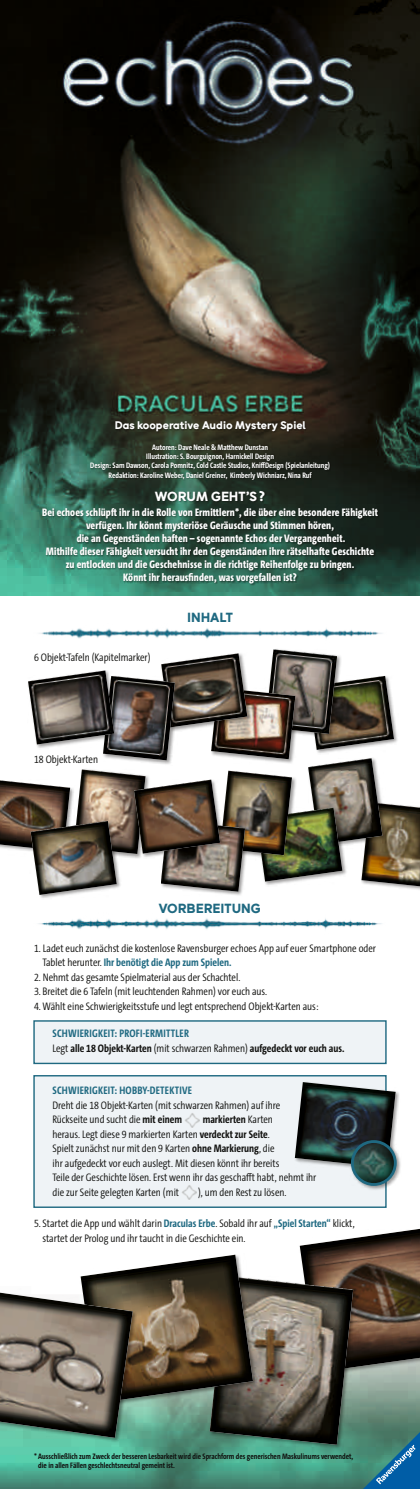
<style>
.page{position:relative;width:420px;height:1489px;background:#fff}
.page>*{position:absolute;margin:0;border:0;box-sizing:border-box;transform-origin:0 0}
.t1{font:900 12px "Sentic Text";color:#1f6981}
.t2{font:900 12px "Sentic Text";color:#fff}
.t3{font:300 11px/14.5px "The Sans Cd LF4";color:#11110f}
.t4{font:800 11px/13px "The Sans Cd LF8";letter-spacing:.01em;color:#fff;text-align:center}
.t5{font:700 11px/14.5px "The Sans Cd LF7";color:#11110f}
.t6{font:700 11px "The Sans Cd LF7";letter-spacing:.015em;color:#1f6981}
.t7{font:900 10px "Sentic Text";color:#fff}
.t8{font:700 8px/9.2px "The Sans Cd LF7";color:#fff;text-align:center}
.t9{font:700 8px/9.2px "The Sans Cd LF7";color:#11110f}
.s1{font-family:"The Sans C4 s";font-weight:800;font-size:14px}
.s2{font-family:"The Sans Cd LF4";font-weight:300;color:#11110f}
.s3{color:#1f6981}
.s4{font-family:"The Sans Cd LF4";font-weight:300}
.s5{font-family:"The Sans Cd LF7";font-weight:700}
.s6{font-family:"The Sans Cd LF7";font-weight:700;color:#1f6981}
</style>
<div class="page">
<img style="left:0;top:1190px;width:387px;height:298px">
<div style="left:33px;top:1020px;width:353px;height:44px;background:#eff3f6;border:1px solid #1f6981"></div>
<div style="left:33px;top:1074px;width:353px;height:133px;background:#eff3f6;border:1px solid #1f6981"></div>
<img style="left:0;top:0;width:420px;height:596px">
<img style="left:39px;top:628px;width:343px;height:11px">
<img style="left:38px;top:918px;width:344px;height:12px">
<img style="left:185px;top:1113px;width:15px;height:15px">
<img style="left:182px;top:1185px;width:15px;height:15px">
<div style="left:115px;top:421px;width:192px;height:11px;background:#060300;opacity:.5"></div>
<div style="left:90px;top:443px;width:241px;height:38px;background:#060300;opacity:.5"></div>
<div style="left:42px;top:490px;width:337px;height:95px;background:#060300;opacity:.5"></div>
<div style="left:160px;top:819px;width:90px;height:77px;background:#060300;opacity:.4"></div>
<div style="left:298px;top:1222px;width:122px;height:155px;background:#fff"></div>
<svg style="left:209px;top:1226px;width:211px;height:262px"></svg>
<img style="left:209px;top:1276px;width:144px;height:168px">
<div style="left:80px;top:1253px;width:178px;height:154px;background:#060300;opacity:.4"></div>
<img style="left:81px;top:1254px;width:172px;height:148px">
<div style="left:0;top:1288px;width:138px;height:154px;background:#060300;opacity:.4"></div>
<img style="left:0;top:1291px;width:133px;height:146px">
<div style="left:294px;top:1081px;width:106px;height:91px;background:#060300;opacity:.4"></div>
<img style="left:295px;top:1082px;width:100px;height:85px">
<div style="left:349px;top:1138px;width:52px;height:52px;background:#060300;opacity:.4"></div>
<img style="left:352px;top:1141px;width:43px;height:43px;border-radius:21px">
<div style="left:351px;top:1140px;width:45px;height:45px;border:3px solid #1f6981;border-radius:50%"></div>
<div style="left:30px;top:820px;width:92px;height:80px;background:#060300;opacity:.4"></div>
<img style="left:0;top:649px;width:420px;height:245px">
<img style="left:134px;top:779px;width:86px;height:74px">
<p class="t7" style="left:115px;top:419px;width:192px">Das kooperative Audio Mystery Spiel</p>
<p class="t8" style="left:90px;top:442px;width:241px">Autoren: Dave Neale &amp; Matthew Dunstan<br>Illustration: S. Bourguignon, Harnickell Design<br>Design: Sam Dawson, Carola Pomnitz, Cold Castle Studios, KniffDesign (Spielanleitung)<br>Redaktion: Karoline Weber, Daniel Greiner, Kimberly Wichniarz, Nina Ruf</p>
<p class="t2" style="left:155px;top:489px;width:112px">WORUM GEHT’S<span class="s1">?</span></p>
<p class="t4" style="left:42px;top:506px;width:337px">Bei echoes schlüpft ihr in die Rolle von Ermittlern*, die über eine besondere Fähigkeit verfügen. Ihr könnt mysteriöse Geräusche und Stimmen hören,<br>die an Gegenständen haften – sogenannte Echos der Vergangenheit.<br>Mithilfe dieser Fähigkeit versucht ihr den Gegenständen ihre rätselhafte Geschichte zu entlocken und die Geschehnisse in die richtige Reihenfolge zu bringen.<br>Könnt ihr herausfinden, was vorgefallen ist?</p>
<p class="t3" style="left:34px;top:650px;width:118px">6 Objekt-Tafeln (Kapitelmarker)</p>
<p class="t3" style="left:34px;top:751px;width:65px">18 Objekt-Karten</p>
<p class="t1" style="left:187px;top:610px;width:47px">INHALT</p>
<p class="t1" style="left:159px;top:900px;width:103px">VORBEREITUNG</p>
<p class="t3" style="left:34px;top:940px;width:343px">1. Ladet euch zunächst die kostenlose Ravensburger echoes App auf euer Smartphone oder</p>
<p class="t6" style="left:43px;top:955px;width:190px"><span class="s2">Tablet herunter.</span> Ihr benötigt die App zum Spielen.</p>
<p class="t3" style="left:34px;top:969px;width:208px">2. Nehmt das gesamte Spielmaterial aus der Schachtel.</p>
<p class="t3" style="left:34px;top:983px;width:286px">3. Breitet die 6 Tafeln (mit leuchtenden Rahmen) vor euch aus.<br>4.Wählt eine Schwierigkeitsstufe und legt entsprechend Objekt-Karten aus:</p>
<p class="t5" style="left:52px;top:1025px;width:293px"><span class="s3">SCHWIERIGKEIT: PROFI-ERMITTLER<br></span><span class="s4">Legt</span> alle 18 Objekt-Karten <span class="s4">(mit schwarzen Rahmen)</span> aufgedeckt vor euch aus.</p>
<p class="t6" style="left:52px;top:1083px;width:141px">SCHWIERIGKEIT: HOBBY-DETEKTIVE</p>
<p class="t3" style="left:52px;top:1097px;width:229px">Dreht die 18 Objekt-Karten (mit schwarzen Rahmen) auf ihre<br>Rückseite und sucht die <span class="s5">mit einem</span></p>
<p class="t5" style="left:202px;top:1111px;width:72px">markierten <span class="s4">Karten</span></p>
<p class="t3" style="left:52px;top:1126px;width:265px">heraus. Legt diese 9 markierten Karten <span class="s5">verdeckt zur Seite</span>.<br>Spielt zunächst nur mit den 9 Karten <span class="s5">ohne Markierung</span>, die<br>ihr aufgedeckt vor euch auslegt. Mit diesen könnt ihr bereits<br>Teile der Geschichte lösen. Erst wenn ihr das geschafft habt, nehmt ihr die zur Seite gelegten Karten (mit</p>
<p class="t3" style="left:198px;top:1184px;width:90px">), um den Rest zu lösen.</p>
<p class="t3" style="left:43px;top:1215px;width:313px;text-indent:-9px">5. Startet die App und wählt darin <span class="s6">Draculas Erbe</span>. Sobald ihr auf <span class="s6">„Spiel Starten“</span> klickt, startet der Prolog und ihr taucht in die Geschichte ein.</p>
<p class="t9" style="left:38px;top:1451px;width:316px;text-indent:-4px">* Ausschließlich zum Zweck der besseren Lesbarkeit wird die Sprachform des generischen Maskulinums verwendet, die in allen Fällen geschlechtsneutral gemeint ist.</p>
</div>
